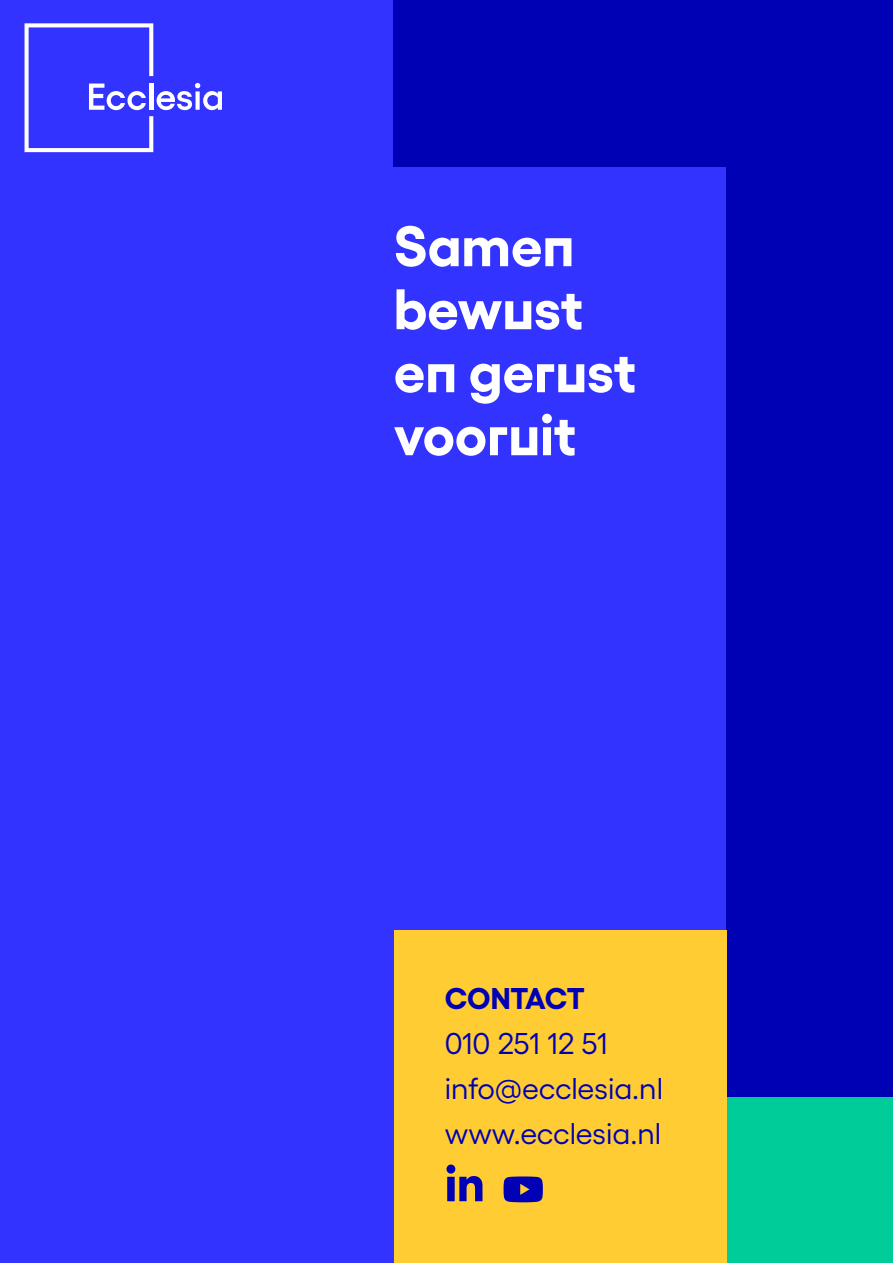
<style>
.page{position:relative;width:893px;height:1263px;background:#33f}
.page>*{position:absolute;margin:0;border:0;box-sizing:border-box;transform-origin:0 0}
.t1{font:700 57px/63px "Yellix";color:#fff}
.t2{font:30px/45px "Yellix";letter-spacing:-.01em;color:#0000b4}
.t3{font:700 30px "Yellix";letter-spacing:-.015em;color:#0000b4}
</style>
<div class="page">
<div style="left:726px;top:1096px;width:167px;height:167px;background:#0c9"></div>
<div style="left:560px;top:0;width:166px;height:166px;background:#0000b4"></div>
<div style="left:394px;top:0;width:166px;height:166px;background:#0000b4"></div>
<div style="left:726px;top:0;width:167px;height:1096px;background:#0000b4"></div>
<div style="left:394px;top:930px;width:332px;height:333px;background:#fc3"></div>
<svg style="left:447px;top:1176px;width:35px;height:25px"></svg>
<div style="left:446px;top:1164px;width:9px;height:10px;background:#0000b4;border-radius:50%"></div>
<svg style="left:503px;top:1176px;width:40px;height:26px"></svg>
<svg style="left:25px;top:23px;width:197px;height:129px"></svg>
<h1 class="t1" style="left:394px;top:208px;width:244px">Samen bewust en gerust vooruit</h1>
<p class="t3" style="left:445px;top:975px;width:142px">CONTACT</p>
<p class="t2" style="left:445px;top:1018px;width:220px">010 251 12 51 info@ecclesia.nl www.ecclesia.nl</p>
</div>
